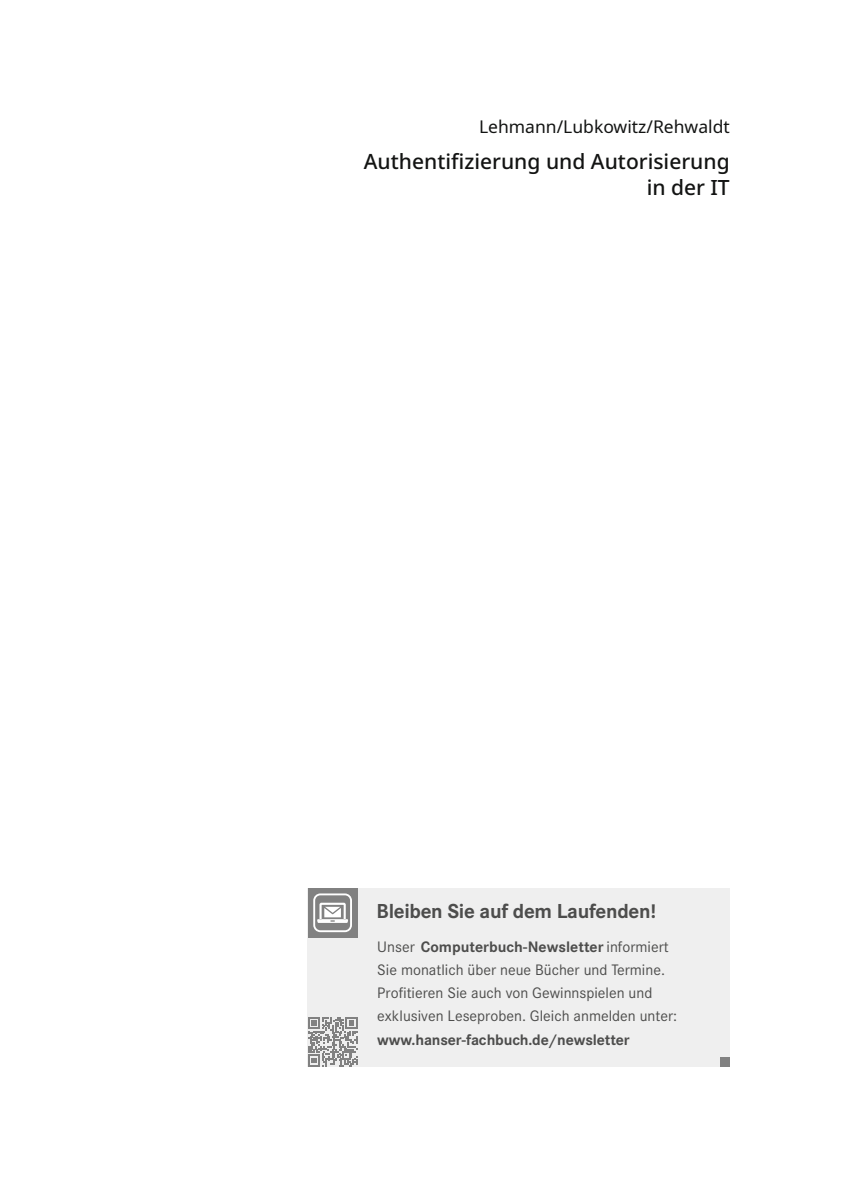
<style>
.page{position:relative;width:844px;height:1191px;background:#fff}
.page>*{position:absolute;margin:0;border:0;box-sizing:border-box;transform-origin:0 0}
.t1{font:500 21px/26.2px "Noto Sans";color:#131413;text-align:right}
.t2{font:700 21px "Corporate S Pro";letter-spacing:-.015em;color:#4d4d4c}
.t3{font:17.5px "Noto Sans";color:#131413}
.t4{font:15.75px/22.8px "Corporate S Pro";color:#4d4d4c}
.t5{font:700 15.75px "Corporate S Pro";letter-spacing:-.01em;color:#4d4d4c}
.s1{font-weight:700}
</style>
<div class="page">
<div style="left:308px;top:888px;width:421px;height:178px;background:#efefef"></div>
<div style="left:308px;top:888px;width:49px;height:49px;background:#818181"></div>
<svg style="left:313px;top:893px;width:39px;height:39px"></svg>
<div style="left:719px;top:1056px;width:10px;height:10px;background:#818181"></div>
<svg style="left:308px;top:1017px;width:49px;height:49px"></svg>
<p class="t3" style="left:479px;top:114px;width:252px">Lehmann/Lubkowitz/Rehwaldt</p>
<h1 class="t1" style="left:364px;top:149px;width:367px">Authentifizierung und Autorisierung in der IT</h1>
<h1 class="t2" style="left:376px;top:894px;width:281px">Bleiben Sie auf dem Laufenden!</h1>
<p class="t4" style="left:377px;top:934px;width:301px">Unser <span class="s1">Computerbuch-Newsletter</span> informiert Sie monatlich über neue Bücher und Termine.<br>Profitieren Sie auch von Gewinnspielen und exklusiven Leseproben. Gleich anmelden unter:</p>
<p class="t5" style="left:377px;top:1027px;width:254px">www.hanser-fachbuch.de/newsletter</p>
</div>
